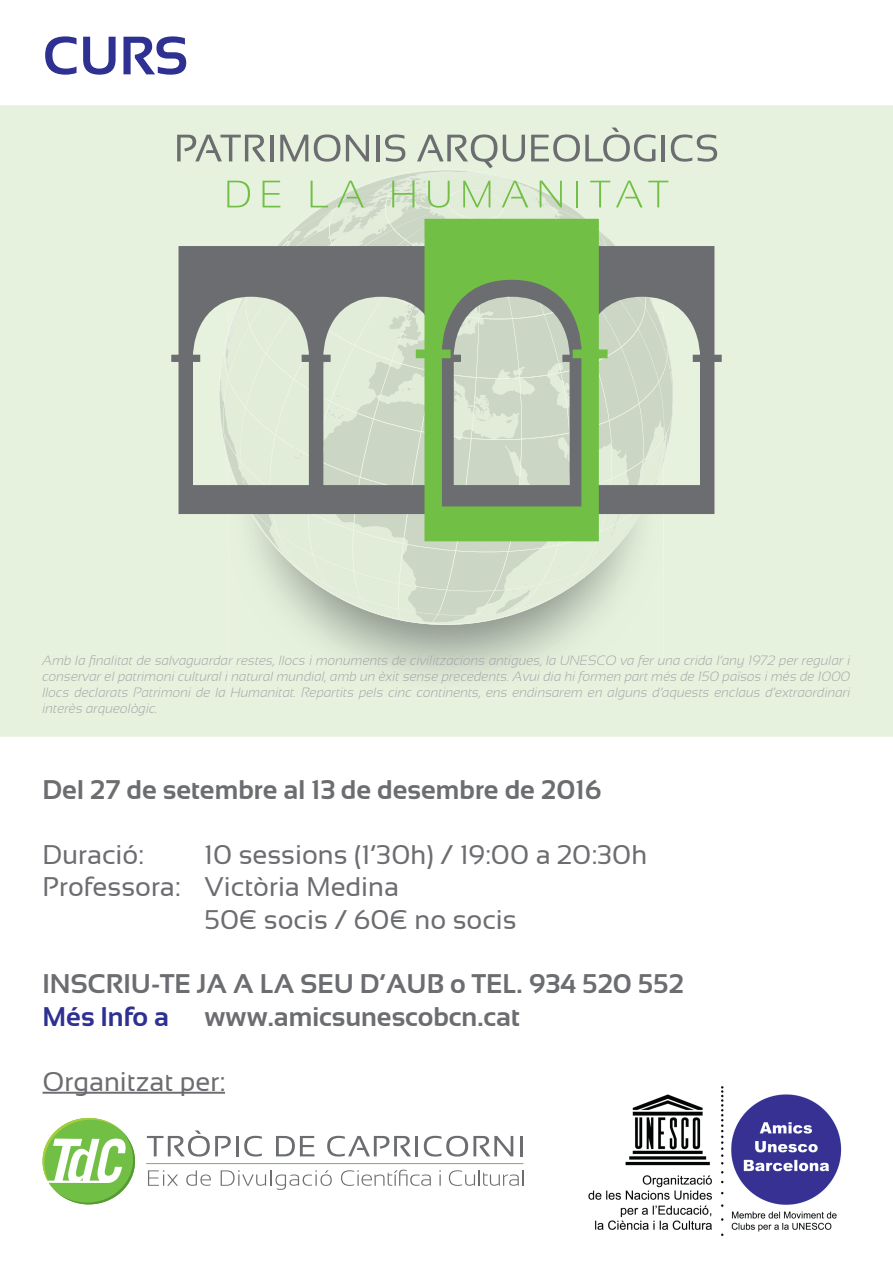
<style>
.page{position:relative;width:893px;height:1263px;background:#fff}
.page>*{position:absolute;margin:0;border:0;box-sizing:border-box;transform-origin:0 0}
.t1{font:700 54px "Sansation";color:#2e3092}
.t2{font:27px "Sansation";color:#6c6d70}
.t3{font:700 27px "Sansation";color:#6c6d70}
.t4{font:700 27px "Sansation";color:#2e3092}
.t5{font:italic 300 13.5px/16.2px "Sansation";color:#a4a5a9;text-align:justify}
</style>
<div class="page">
<div style="left:0;top:105px;width:893px;height:632px;background:#e7f2de"></div>
<div style="left:228px;top:625px;width:48px;height:74px;background:#e7f2de"></div>
<div style="left:616px;top:624px;width:48px;height:75px;background:#e7f2de"></div>
<div style="left:276px;top:625px;width:48px;height:74px;background:#e7f2de"></div>
<div style="left:567px;top:625px;width:49px;height:74px;background:#e7f2de"></div>
<img style="left:324px;top:625px;width:49px;height:74px">
<img style="left:519px;top:625px;width:48px;height:74px">
<img style="left:373px;top:625px;width:146px;height:74px">
<svg style="left:177px;top:128px;width:540px;height:496px;background:#bacab1"></svg>
<hr style="left:43px;top:1092px;width:182px;height:2px;background:#6c6d70">
<svg style="left:43px;top:1118px;width:92px;height:86px"></svg>
<svg style="left:147px;top:1130px;width:84px;height:26px"></svg>
<hr style="left:236px;top:1136px;width:3px;height:20px;background:#6c6d70">
<svg style="left:244px;top:1136px;width:18px;height:20px"></svg>
<svg style="left:276px;top:1136px;width:38px;height:20px"></svg>
<svg style="left:327px;top:1136px;width:84px;height:20px"></svg>
<hr style="left:415px;top:1136px;width:3px;height:20px;background:#6c6d70">
<svg style="left:424px;top:1136px;width:89px;height:20px"></svg>
<hr style="left:520px;top:1136px;width:3px;height:20px;background:#6c6d70">
<svg style="left:148px;top:1170px;width:30px;height:16px"></svg>
<svg style="left:186px;top:1170px;width:25px;height:16px"></svg>
<svg style="left:221px;top:1170px;width:111px;height:20px"></svg>
<svg style="left:341px;top:1169px;width:90px;height:17px"></svg>
<svg style="left:439px;top:1170px;width:2px;height:16px"></svg>
<svg style="left:449px;top:1170px;width:74px;height:16px"></svg>
<hr style="left:146px;top:1163px;width:377px;height:1px;background:#71bf44">
<img style="left:588px;top:1086px;width:254px;height:150px">
<h1 class="t1" style="left:43px;top:26px;width:147px">CURS</h1>
<p class="t5" style="left:43px;top:652px;width:809px">Amb la finalitat de salvaguardar restes, llocs i monuments de civilitzacions antigues, la UNESCO va fer una crida l‘any 1972 per regular i conservar el patrimoni cultural i natural mundial, amb un èxit sense precedents. Avui dia hi formen part més de 150 països i més de 1000 llocs declarats Patrimoni de la Humanitat. Repartits pels cinc continents, ens endinsarem en alguns d‘aquests enclaus d‘extraordinari interès arqueològic.</p>
<h2 class="t3" style="left:43px;top:774px;width:560px">Del 27 de setembre al 13 de desembre de 2016</h2>
<h2 class="t2" style="left:43px;top:839px;width:103px">Duració:</h2>
<h2 class="t2" style="left:205px;top:839px;width:444px">10 sessions (1’30h) / 19:00 a 20:30h</h2>
<h2 class="t2" style="left:43px;top:872px;width:358px">Professora: Victòria Medina</h2>
<h2 class="t2" style="left:205px;top:904px;width:314px">50€ socis / 60€ no socis</h2>
<h2 class="t3" style="left:43px;top:969px;width:643px">INSCRIU-TE JA A LA SEU D‘AUB o TEL. 934 520 552</h2>
<h2 class="t4" style="left:43px;top:1001px;width:128px">Més Info a</h2>
<h2 class="t3" style="left:205px;top:1001px;width:317px">www.amicsunescobcn.cat</h2>
<h2 class="t2" style="left:43px;top:1066px;width:184px">Organitzat per:</h2>
</div>
